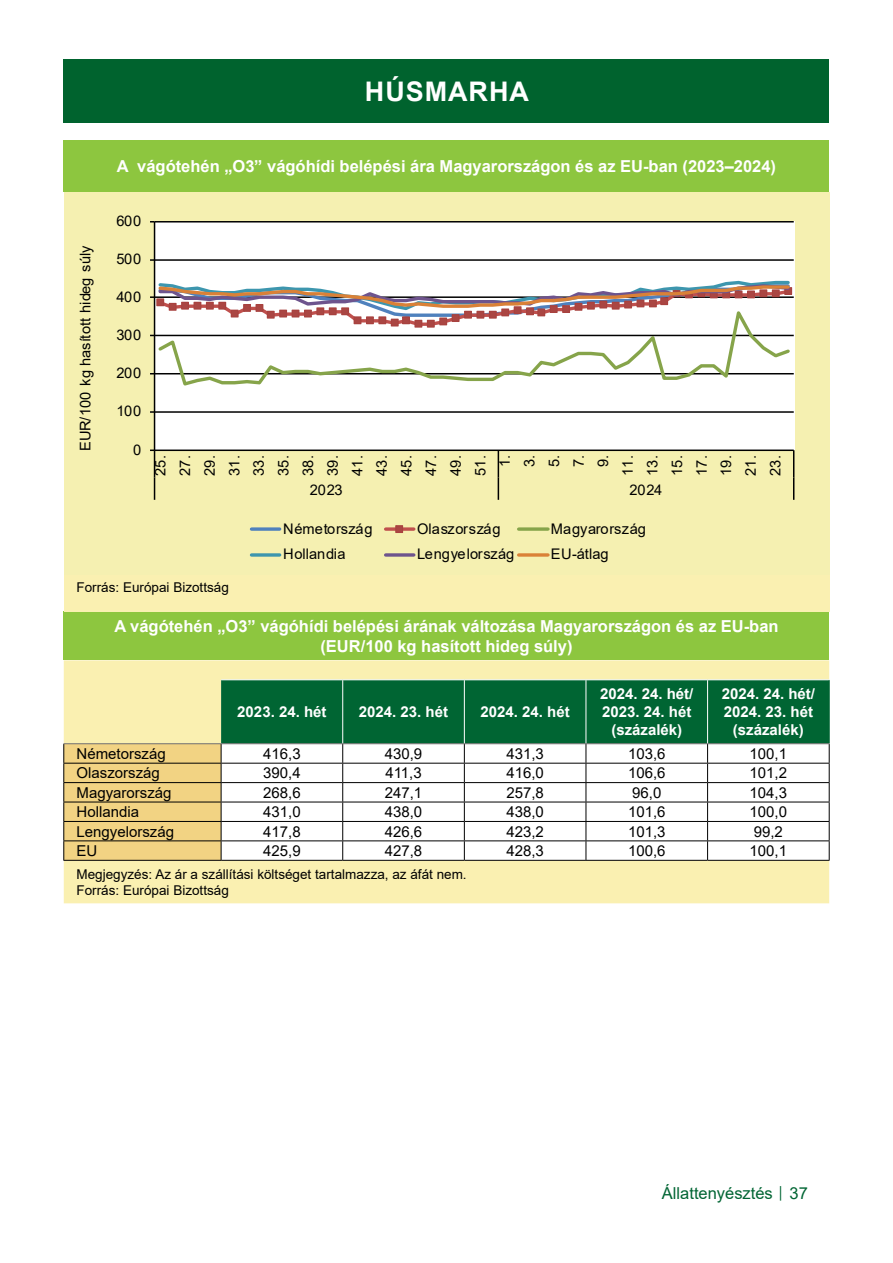
<style>
.page{position:relative;width:893px;height:1263px;background:#fff}
.page>*{position:absolute;margin:0;border:0;box-sizing:border-box;transform-origin:0 0}
.Cím_01_tartalomjegyzeken_kivul{font:700 27px "Arial";letter-spacing:.035em;color:#fff}
.Tablazat_cime{font:700 16.5px/19.8px "Arial";color:#fff;text-align:center}
.t1{font:16.5px "Arial";color:#006533}
.Tablazat_kozep_ertek{font:15px "Arial";color:#000}
.Tablazat_fejlece_kozep{font:700 15px/18px "Arial";color:#fff;text-align:center}
.Tablazat_bal_kategoria{font:15px "Arial";color:#000}
.t2{font:14.7px/24.6px "Arial";letter-spacing:-.02em;color:#000;text-align:center}
.t3{font:14.7px "Arial";letter-spacing:.025em;color:#000}
.t4{font:14.7px "Arial";letter-spacing:.015em;color:#000}
.t5{font:14.7px "Arial";letter-spacing:.01em;color:#000}
.Tablazat_forrasa{font:13.5px/16.2px "Arial";color:#000}
.s1{font-size:12px}
</style>
<div class="page">
<div style="left:64px;top:60px;width:765px;height:63px;background:#00632e"></div>
<div style="left:64px;top:611px;width:765px;height:49px;background:#8dc63f"></div>
<div style="left:64px;top:660px;width:765px;height:243px;background:#faf0b1"></div>
<hr style="left:221px;top:679px;width:122px;height:1px;background:#fff">
<hr style="left:343px;top:679px;width:121px;height:1px;background:#fff">
<hr style="left:464px;top:679px;width:122px;height:1px;background:#fff">
<hr style="left:586px;top:679px;width:122px;height:1px;background:#fff">
<hr style="left:708px;top:679px;width:122px;height:1px;background:#fff">
<hr style="left:63px;top:860px;width:158px;height:1px;background:#000">
<hr style="left:221px;top:860px;width:122px;height:1px;background:#000">
<hr style="left:343px;top:860px;width:121px;height:1px;background:#000">
<hr style="left:464px;top:860px;width:122px;height:1px;background:#000">
<hr style="left:586px;top:860px;width:122px;height:1px;background:#000">
<hr style="left:708px;top:860px;width:122px;height:1px;background:#000">
<svg style="left:63px;top:680px;width:767px;height:180px"></svg>
<div style="left:64px;top:140px;width:765px;height:51px;background:#8dc63f"></div>
<div style="left:64px;top:574px;width:765px;height:37px;background:#faf0b1"></div>
<div style="left:64px;top:192px;width:765px;height:382px;background:#f5f0b1"></div>
<div style="left:154px;top:221px;width:640px;height:229px;background:#fff"></div>
<hr style="left:155px;top:411px;width:639px;height:2px;background:#000">
<hr style="left:155px;top:373px;width:639px;height:1px;background:#000">
<hr style="left:155px;top:335px;width:639px;height:1px;background:#000">
<hr style="left:155px;top:296px;width:639px;height:2px;background:#000">
<hr style="left:155px;top:259px;width:639px;height:2px;background:#000">
<hr style="left:155px;top:221px;width:639px;height:1px;background:#000">
<hr style="left:154px;top:222px;width:1px;height:228px;background:#000">
<hr style="left:155px;top:449px;width:639px;height:2px;background:#000">
<svg style="left:150px;top:449px;width:5px;height:51px"></svg>
<svg style="left:498px;top:451px;width:1px;height:49px"></svg>
<svg style="left:793px;top:450px;width:1px;height:50px"></svg>
<svg style="left:156px;top:328px;width:636px;height:58px"></svg>
<svg style="left:150px;top:279px;width:642px;height:49px"></svg>
<svg style="left:251px;top:527px;width:29px;height:4px"></svg>
<svg style="left:386px;top:527px;width:28px;height:4px"></svg>
<div style="left:396px;top:526px;width:7px;height:6px;background:#aa4643"></div>
<div style="left:395px;top:525px;width:8px;height:8px;border:1px solid #a8423f"></div>
<svg style="left:519px;top:527px;width:29px;height:4px"></svg>
<svg style="left:251px;top:553px;width:29px;height:4px"></svg>
<svg style="left:386px;top:553px;width:28px;height:4px"></svg>
<svg style="left:519px;top:553px;width:29px;height:4px"></svg>
<p class="Cím_01_tartalomjegyzeken_kivul" style="left:365px;top:73px;width:166px">HÚSMARHA</p>
<p class="Tablazat_cime" style="left:117px;top:156px;width:661px">A vágótehén „O3” vágóhídi belépési ára Magyarországon és az EU-ban (2023–2024)</p>
<p class="t2" style="left:73px;top:451px;width:207px;rotate:-90deg">EUR/100 kg hasított hideg súly</p>
<p class="t2" style="left:116px;top:209px;width:27px">600</p>
<p class="t2" style="left:116px;top:247px;width:27px">500</p>
<p class="t2" style="left:116px;top:285px;width:27px">400</p>
<p class="t2" style="left:116px;top:323px;width:27px">300</p>
<p class="t2" style="left:116px;top:361px;width:27px">200</p>
<p class="t2" style="left:116px;top:399px;width:27px">100</p>
<p class="t2" style="left:133px;top:437px;width:10px">0</p>
<p class="t2" style="left:148px;top:476px;width:22px;rotate:-90deg">25.<br>27.<br>29.<br>31.<br>33.<br>35.<br>38.<br>39.<br>41.<br>43.<br>45.<br>47.<br>49.<br>51.<br>1.<br>3.<br>5.<br>7.<br>9.<br>11.<br>13.<br>15.<br>17.<br>19.<br>21.<br>23.</p>
<p class="t2" style="left:310px;top:478px;width:34px">2023</p>
<p class="t2" style="left:629px;top:478px;width:34px">2024</p>
<p class="t3" style="left:283px;top:519px;width:91px">Németország</p>
<p class="t3" style="left:417px;top:519px;width:85px">Olaszország</p>
<p class="t4" style="left:551px;top:519px;width:96px">Magyarország</p>
<p class="t5" style="left:283px;top:544px;width:64px">Hollandia</p>
<p class="t2" style="left:417px;top:542px;width:99px">Lengyelország</p>
<p class="t2" style="left:551px;top:542px;width:59px">EU-átlag</p>
<p class="Tablazat_forrasa" style="left:77px;top:579px;width:154px">Forrás: Európai Bizottság</p>
<p class="Tablazat_cime" style="left:114px;top:616px;width:666px">A vágótehén „O3” vágóhídi belépési árának változása Magyarországon és az EU-ban (EUR/100 kg hasított hideg súly)</p>
<p class="Tablazat_fejlece_kozep" style="left:237px;top:703px;width:91px">2023. 24. hét</p>
<p class="Tablazat_fejlece_kozep" style="left:359px;top:703px;width:91px">2024. 23. hét</p>
<p class="Tablazat_fejlece_kozep" style="left:481px;top:703px;width:91px">2024. 24. hét</p>
<p class="Tablazat_fejlece_kozep" style="left:600px;top:685px;width:95px">2024. 24. hét/<br>2023. 24. hét (százalék)</p>
<p class="Tablazat_fejlece_kozep" style="left:722px;top:685px;width:95px">2024. 24. hét/<br>2024. 23. hét (százalék)</p>
<p class="Tablazat_bal_kategoria" style="left:77px;top:743px;width:91px">Németország</p>
<p class="Tablazat_kozep_ertek" style="left:263px;top:743px;width:39px">416,3</p>
<p class="Tablazat_kozep_ertek" style="left:385px;top:743px;width:39px">430,9</p>
<p class="Tablazat_kozep_ertek" style="left:506px;top:743px;width:39px">431,3</p>
<p class="Tablazat_kozep_ertek" style="left:628px;top:743px;width:39px">103,6</p>
<p class="Tablazat_kozep_ertek" style="left:750px;top:743px;width:39px">100,1</p>
<p class="Tablazat_bal_kategoria" style="left:77px;top:763px;width:85px">Olaszország</p>
<p class="Tablazat_kozep_ertek" style="left:263px;top:763px;width:39px">390,4</p>
<p class="Tablazat_kozep_ertek" style="left:385px;top:763px;width:38px">411,3</p>
<p class="Tablazat_kozep_ertek" style="left:506px;top:763px;width:39px">416,0</p>
<p class="Tablazat_kozep_ertek" style="left:628px;top:763px;width:39px">106,6</p>
<p class="Tablazat_kozep_ertek" style="left:750px;top:763px;width:39px">101,2</p>
<p class="Tablazat_bal_kategoria" style="left:77px;top:782px;width:97px">Magyarország</p>
<p class="Tablazat_kozep_ertek" style="left:263px;top:782px;width:39px">268,6</p>
<p class="Tablazat_kozep_ertek" style="left:385px;top:782px;width:39px">247,1</p>
<p class="Tablazat_kozep_ertek" style="left:506px;top:782px;width:39px">257,8</p>
<p class="Tablazat_kozep_ertek" style="left:632px;top:782px;width:31px">96,0</p>
<p class="Tablazat_kozep_ertek" style="left:750px;top:782px;width:39px">104,3</p>
<p class="Tablazat_bal_kategoria" style="left:77px;top:802px;width:64px">Hollandia</p>
<p class="Tablazat_kozep_ertek" style="left:263px;top:802px;width:39px">431,0</p>
<p class="Tablazat_kozep_ertek" style="left:385px;top:802px;width:39px">438,0</p>
<p class="Tablazat_kozep_ertek" style="left:506px;top:802px;width:39px">438,0</p>
<p class="Tablazat_kozep_ertek" style="left:628px;top:802px;width:39px">101,6</p>
<p class="Tablazat_kozep_ertek" style="left:750px;top:802px;width:39px">100,0</p>
<p class="Tablazat_bal_kategoria" style="left:77px;top:821px;width:99px">Lengyelország</p>
<p class="Tablazat_kozep_ertek" style="left:263px;top:821px;width:39px">417,8</p>
<p class="Tablazat_kozep_ertek" style="left:385px;top:821px;width:39px">426,6</p>
<p class="Tablazat_kozep_ertek" style="left:506px;top:821px;width:39px">423,2</p>
<p class="Tablazat_kozep_ertek" style="left:628px;top:821px;width:39px">101,3</p>
<p class="Tablazat_kozep_ertek" style="left:754px;top:821px;width:31px">99,2</p>
<p class="Tablazat_bal_kategoria" style="left:77px;top:840px;width:22px">EU</p>
<p class="Tablazat_kozep_ertek" style="left:263px;top:840px;width:39px">425,9</p>
<p class="Tablazat_kozep_ertek" style="left:385px;top:840px;width:39px">427,8</p>
<p class="Tablazat_kozep_ertek" style="left:506px;top:840px;width:39px">428,3</p>
<p class="Tablazat_kozep_ertek" style="left:628px;top:840px;width:39px">100,6</p>
<p class="Tablazat_kozep_ertek" style="left:750px;top:840px;width:39px">100,1</p>
<p class="Tablazat_forrasa" style="left:77px;top:866px;width:392px">Megjegyzés: Az ár a szállítási költséget tartalmazza, az áfát nem.<br>Forrás: Európai Bizottság</p>
<p class="t1" style="left:662px;top:1182px;width:147px">Állattenyésztés <span class="s1">│</span> 37</p>
</div>
